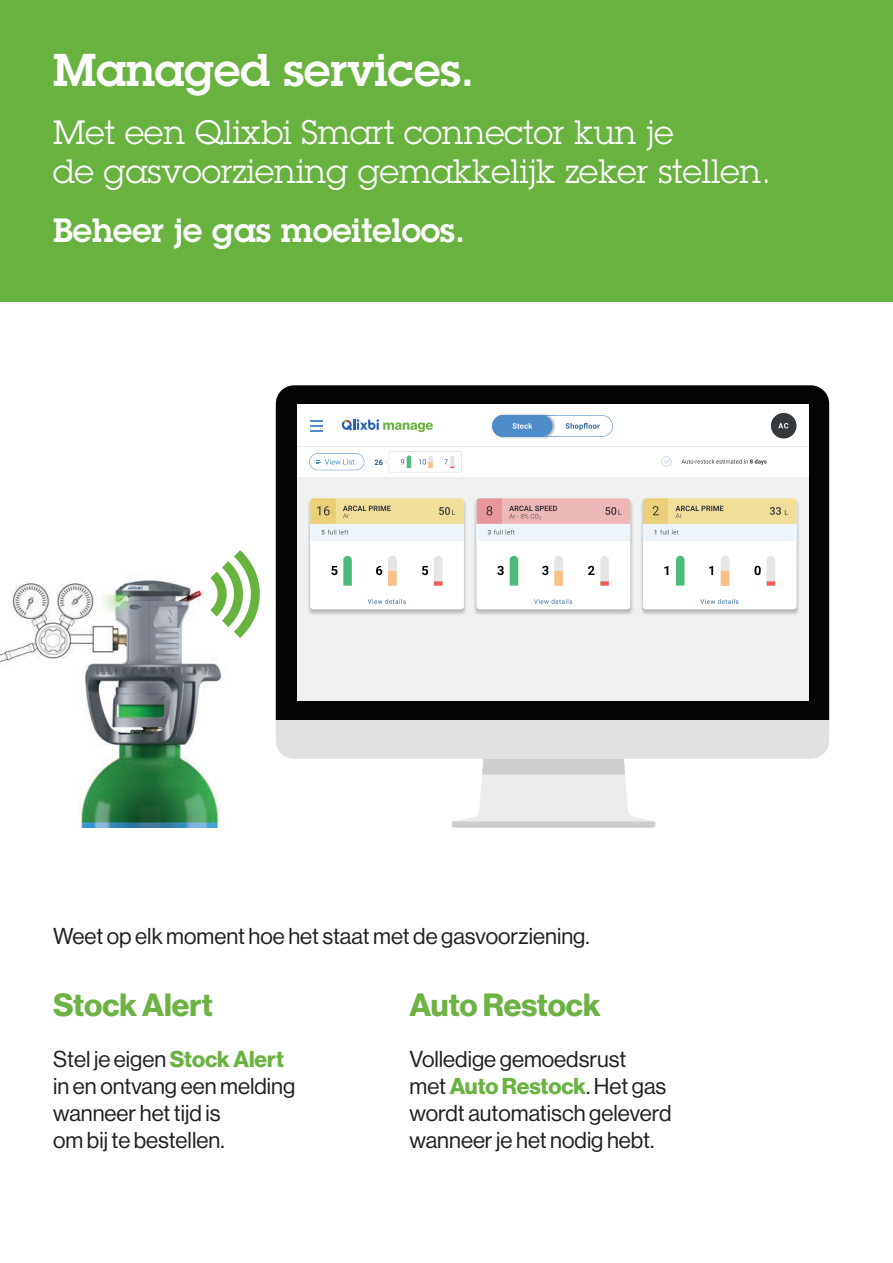
<style>
.page{position:relative;width:893px;height:1263px;background:#fff}
.page>*{position:absolute;margin:0;border:0;box-sizing:border-box;transform-origin:0 0}
.t1{font:600 45px "Lubalin Graph Std";color:#fff}
.t2{font:33px/39px "Lubalin Graph Std";color:#fff}
.t3{font:600 33px "Lubalin Graph Std";color:#fff}
.t4{font:31.5px "N Haas Grotesk DS Std 75 Bd";color:#6db344}
.t5{font:22.5px/27px "N Haas Grotesk DS Std 55 Rg";color:#231f20}
.t6{font:22.5px "N Haas Grotesk DS Std 75 Bd";letter-spacing:-.005em;color:#68b23f}
.s1{font-family:"N Haas Grotesk DS Std 75 Bd";color:#68b23f}
.s2{font-family:"N Haas Grotesk DS Std 55 Rg";color:#231f20}
</style>
<div class="page">
<div style="left:0;top:0;width:893px;height:302px;background:#68b23f"></div>
<img style="left:0;top:579px;width:222px;height:248px">
<div style="left:276px;top:385px;width:553px;height:335px;background:#040503"></div>
<svg style="left:276px;top:720px;width:553px;height:107px"></svg>
<div style="left:297px;top:404px;width:512px;height:297px;background:#eff1f0"></div>
<img style="left:641px;top:500px;width:158px;height:115px">
<div style="left:643px;top:498px;width:153px;height:111px;background:#fff;border-radius:3px"></div>
<svg style="left:700px;top:599px;width:38px;height:5px"></svg>
<svg style="left:754px;top:566px;width:7px;height:9px"></svg>
<svg style="left:767px;top:556px;width:8px;height:30px"></svg>
<svg style="left:709px;top:566px;width:4px;height:9px"></svg>
<svg style="left:664px;top:566px;width:4px;height:9px"></svg>
<svg style="left:676px;top:556px;width:8px;height:30px"></svg>
<div style="left:643px;top:524px;width:153px;height:17px;background:#edf5fb"></div>
<svg style="left:654px;top:530px;width:25px;height:4px"></svg>
<svg style="left:643px;top:498px;width:153px;height:26px;background:#e6d490"></svg>
<img style="left:474px;top:500px;width:159px;height:115px">
<div style="left:477px;top:498px;width:153px;height:111px;background:#fff;border-radius:3px"></div>
<svg style="left:534px;top:599px;width:38px;height:5px"></svg>
<svg style="left:588px;top:566px;width:6px;height:9px"></svg>
<svg style="left:600px;top:556px;width:9px;height:30px"></svg>
<svg style="left:542px;top:566px;width:6px;height:9px"></svg>
<svg style="left:497px;top:566px;width:7px;height:9px"></svg>
<svg style="left:510px;top:556px;width:8px;height:30px"></svg>
<div style="left:477px;top:524px;width:153px;height:17px;background:#edf5fb"></div>
<svg style="left:488px;top:530px;width:27px;height:4px"></svg>
<svg style="left:477px;top:498px;width:153px;height:26px;background:#e2acad"></svg>
<img style="left:308px;top:501px;width:158px;height:114px">
<div style="left:310px;top:498px;width:154px;height:111px;background:#fff;border-radius:3px"></div>
<svg style="left:368px;top:599px;width:38px;height:5px"></svg>
<svg style="left:422px;top:566px;width:6px;height:9px"></svg>
<svg style="left:434px;top:556px;width:8px;height:30px"></svg>
<svg style="left:376px;top:566px;width:6px;height:9px"></svg>
<svg style="left:331px;top:566px;width:6px;height:9px"></svg>
<svg style="left:343px;top:556px;width:9px;height:30px"></svg>
<div style="left:310px;top:524px;width:154px;height:17px;background:#edf5fb"></div>
<svg style="left:322px;top:530px;width:26px;height:4px"></svg>
<svg style="left:310px;top:498px;width:154px;height:26px;background:#e5d390"></svg>
<div style="left:297px;top:447px;width:512px;height:30px;background:#fff"></div>
<svg style="left:681px;top:459px;width:86px;height:6px"></svg>
<svg style="left:661px;top:456px;width:10px;height:11px"></svg>
<div style="left:297px;top:404px;width:512px;height:43px;background:#fff"></div>
<hr style="left:297px;top:446px;width:512px;height:1px;background:#ebebea">
<div style="left:771px;top:413px;width:25px;height:25px;background:#36393c;border-radius:50%"></div>
<svg style="left:778px;top:423px;width:10px;height:5px"></svg>
<svg style="left:310px;top:420px;width:13px;height:12px"></svg>
<svg style="left:342px;top:419px;width:91px;height:13px"></svg>
<svg style="left:492px;top:415px;width:121px;height:22px"></svg>
<svg style="left:309px;top:453px;width:55px;height:17px"></svg>
<svg style="left:375px;top:451px;width:87px;height:21px"></svg>
<svg style="left:388px;top:556px;width:9px;height:30px"></svg>
<svg style="left:554px;top:556px;width:9px;height:30px"></svg>
<svg style="left:721px;top:556px;width:8px;height:30px"></svg>
<svg style="left:201px;top:550px;width:59px;height:97px"></svg>
<h1 class="t1" style="left:53px;top:40px;width:423px">Managed services.</h1>
<h2 class="t2" style="left:53px;top:112px;width:720px">Met een Qlixbi Smart connector kun je<br>de gasvoorziening gemakkelijk zeker stellen.</h2>
<h2 class="t3" style="left:53px;top:208px;width:413px">Beheer je gas moeiteloos.</h2>
<p class="t5" style="left:53px;top:923px;width:538px">Weet op elk moment hoe het staat met de gasvoorziening.</p>
<h3 class="t4" style="left:53px;top:986px;width:161px">Stock Alert</h3>
<h3 class="t4" style="left:410px;top:986px;width:193px">Auto Restock</h3>
<p class="t5" style="left:53px;top:1045px;width:244px">Stel je eigen <span class="s1">Stock Alert </span>in en ontvang een melding wanneer het tijd is<br>om bij te bestellen.</p>
<p class="t5" style="left:410px;top:1045px;width:218px">Volledige gemoedsrust</p>
<p class="t6" style="left:410px;top:1073px;width:258px"><span class="s2">met</span> Auto Restock<span class="s2">. Het gas</span></p>
<p class="t5" style="left:410px;top:1099px;width:263px">wordt automatisch geleverd wanneer je het nodig hebt.</p>
</div>
